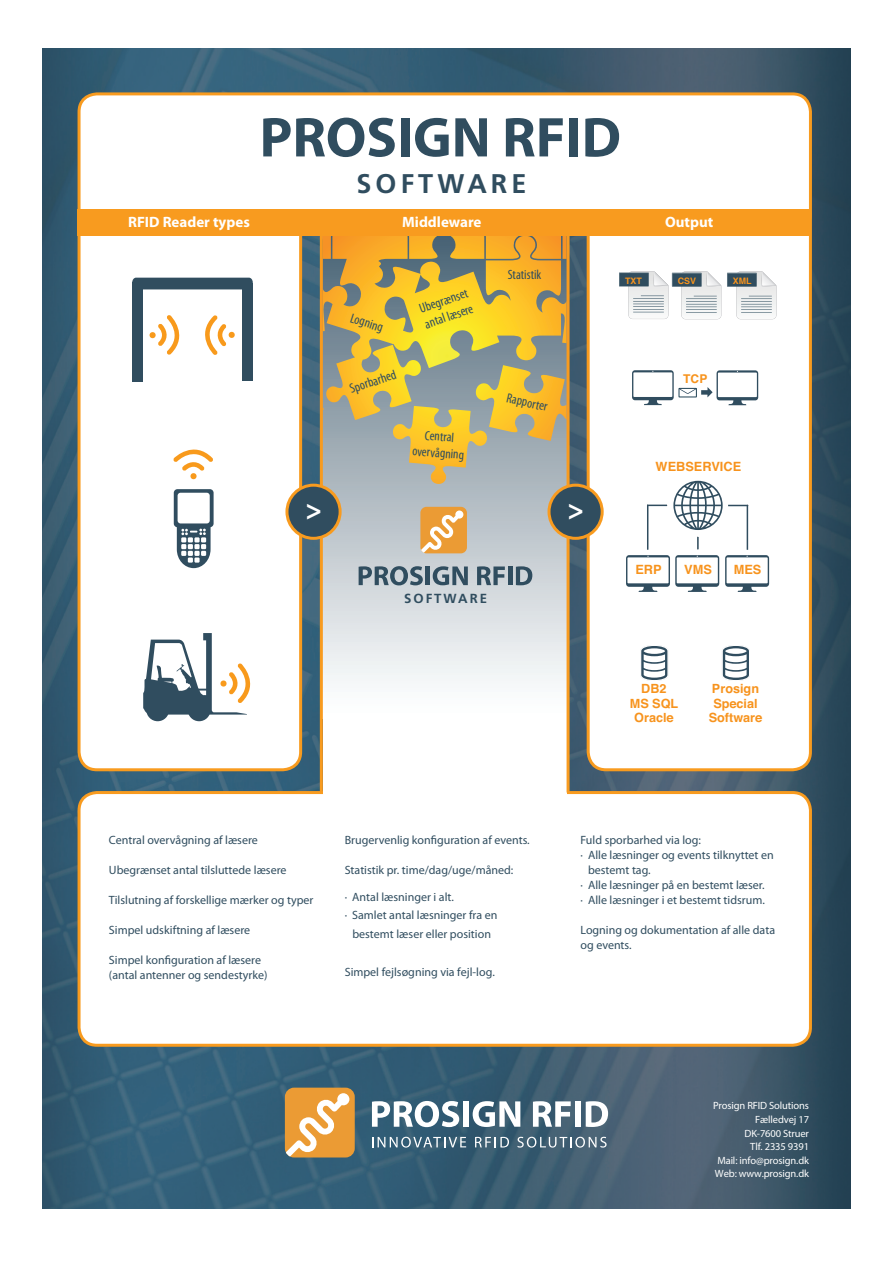
<style>
.page{position:relative;width:893px;height:1263px;background:#fff}
.page>*{position:absolute;margin:0;border:0;box-sizing:border-box;transform-origin:0 0}
.t1{font:700 27px "Frutiger";letter-spacing:.15em;color:#304d5f}
.t2{font:500 27px "Futura";color:#fff}
.t3{font:700 15px "Myriad Pro";color:#fff}
.t4{font:condensed 13.5px/16.5px "Myriad Pro";color:#304d5f}
.t5{font:700 13.2px "Frutiger";letter-spacing:.15em;color:#304d5f}
.t6{font:700 12.75px "Helvetica";color:#f7931d}
.t7{font:700 12.6px/14.4px "Helvetica";color:#f7931d;text-align:center}
.t8{font:700 12.15px "Helvetica";color:#f7931d}
.t9{font:12px/15px "Myriad Pro";color:#304d5f}
.t10{font:10.5px/13.6px "Myriad Pro";letter-spacing:-.01em;color:#fff;text-align:right}
.t11{font:700 8.85px "Helvetica";color:#f7931d}
</style>
<div class="page">
<img style="left:43px;top:48px;width:807px;height:1161px">
<div style="left:79px;top:199px;width:222px;height:571px;background:#fff;border-radius:18px"></div>
<div style="left:78px;top:197px;width:224px;height:574px;border:3px solid #f89b1f;border-radius:18px"></div>
<div style="left:588px;top:199px;width:222px;height:571px;background:#fff;border-radius:18px"></div>
<div style="left:587px;top:197px;width:225px;height:574px;border:3px solid #f89b1f;border-radius:18px"></div>
<div style="left:79px;top:94px;width:731px;height:137px;background:#fff;border-radius:18px"></div>
<div style="left:78px;top:92px;width:734px;height:141px;border:3px solid #f89b1f;border-radius:18px"></div>
<svg style="left:132px;top:278px;width:121px;height:11px"></svg>
<div style="left:132px;top:283px;width:11px;height:99px;background:#304d5f"></div>
<div style="left:242px;top:283px;width:11px;height:98px;background:#304d5f"></div>
<svg style="left:149px;top:315px;width:86px;height:40px"></svg>
<svg style="left:177px;top:527px;width:34px;height:41px"></svg>
<svg style="left:174px;top:489px;width:40px;height:38px"></svg>
<div style="left:178px;top:493px;width:32px;height:30px;background:#fff;border-radius:3px"></div>
<svg style="left:173px;top:449px;width:40px;height:30px"></svg>
<svg style="left:143px;top:633px;width:108px;height:81px"></svg>
<div style="left:188px;top:698px;width:23px;height:23px;background:#304d5f;border-radius:50%"></div>
<div style="left:146px;top:698px;width:23px;height:23px;background:#304d5f;border-radius:50%"></div>
<div style="left:79px;top:792px;width:731px;height:253px;background:#fff;border-radius:18px"></div>
<div style="left:78px;top:791px;width:734px;height:256px;border:3px solid #f89b1f;border-radius:18px"></div>
<svg style="left:323px;top:718px;width:244px;height:77px"></svg>
<svg style="left:323px;top:388px;width:244px;height:330px"></svg>
<svg style="left:323px;top:236px;width:244px;height:152px;background:#cbad4a"></svg>
<div style="left:78px;top:209px;width:732px;height:27px;background:#f89b1f"></div>
<hr style="left:320px;top:233px;width:3px;height:559px;background:#f89b1f">
<hr style="left:567px;top:233px;width:3px;height:559px;background:#f89b1f">
<div style="left:287px;top:485px;width:53px;height:53px;background:#304d5f;border-radius:50%"></div>
<div style="left:285px;top:484px;width:57px;height:56px;border:3px solid #f89b1f;border-radius:50%"></div>
<div style="left:549px;top:485px;width:53px;height:53px;background:#304d5f;border-radius:50%"></div>
<div style="left:547px;top:484px;width:57px;height:56px;border:3px solid #f89b1f;border-radius:50%"></div>
<div style="left:672px;top:273px;width:29px;height:13px;background:#304d5f"></div>
<svg style="left:681px;top:271px;width:40px;height:48px"></svg>
<div style="left:619px;top:272px;width:30px;height:14px;background:#abb7bd"></div>
<div style="left:619px;top:273px;width:29px;height:13px;background:#304d5f"></div>
<svg style="left:628px;top:271px;width:40px;height:48px"></svg>
<div style="left:727px;top:273px;width:29px;height:13px;background:#304d5f"></div>
<svg style="left:736px;top:271px;width:40px;height:48px"></svg>
<svg style="left:632px;top:370px;width:126px;height:35px"></svg>
<div style="left:420px;top:507px;width:47px;height:46px;background:#eb9b34;border-radius:6px"></div>
<svg style="left:421px;top:510px;width:42px;height:43px"></svg>
<svg style="left:263px;top:118px;width:132px;height:39px"></svg>
<div style="left:401px;top:118px;width:8px;height:38px;background:#304d5f"></div>
<svg style="left:415px;top:118px;width:34px;height:39px"></svg>
<svg style="left:455px;top:118px;width:32px;height:38px"></svg>
<svg style="left:506px;top:118px;width:57px;height:38px"></svg>
<div style="left:569px;top:118px;width:9px;height:38px;background:#304d5f"></div>
<svg style="left:585px;top:118px;width:34px;height:39px"></svg>
<svg style="left:626px;top:555px;width:93px;height:37px"></svg>
<svg style="left:725px;top:555px;width:44px;height:37px"></svg>
<svg style="left:697px;top:537px;width:2px;height:12px"></svg>
<hr style="left:647px;top:505px;width:1px;height:45px;background:#304d5f">
<hr style="left:747px;top:505px;width:1px;height:45px;background:#304d5f">
<svg style="left:673px;top:481px;width:75px;height:49px"></svg>
<svg style="left:648px;top:505px;width:19px;height:1px"></svg>
<svg style="left:641px;top:646px;width:27px;height:34px"></svg>
<svg style="left:722px;top:646px;width:27px;height:34px"></svg>
<svg style="left:359px;top:566px;width:64px;height:19px"></svg>
<hr style="left:426px;top:566px;width:4px;height:19px;background:#304d5f">
<svg style="left:433px;top:566px;width:35px;height:19px"></svg>
<svg style="left:477px;top:566px;width:28px;height:19px"></svg>
<hr style="left:508px;top:566px;width:4px;height:19px;background:#304d5f">
<svg style="left:516px;top:566px;width:16px;height:19px"></svg>
<div style="left:285px;top:1088px;width:70px;height:69px;background:#eb9b34;border-radius:9px"></div>
<svg style="left:286px;top:1093px;width:63px;height:63px"></svg>
<svg style="left:372px;top:1101px;width:87px;height:26px"></svg>
<div style="left:463px;top:1101px;width:6px;height:26px;background:#fff"></div>
<svg style="left:473px;top:1101px;width:47px;height:26px"></svg>
<svg style="left:533px;top:1101px;width:38px;height:26px"></svg>
<div style="left:575px;top:1101px;width:6px;height:26px;background:#fff"></div>
<svg style="left:586px;top:1101px;width:22px;height:26px"></svg>
<svg style="left:372px;top:1137px;width:94px;height:10px"></svg>
<svg style="left:475px;top:1137px;width:34px;height:10px"></svg>
<svg style="left:517px;top:1137px;width:90px;height:10px"></svg>
<h1 class="t1" style="left:357px;top:168px;width:171px">SOFTWARE</h1>
<p class="t3" style="left:128px;top:212px;width:123px">RFID Reader types</p>
<p class="t3" style="left:402px;top:212px;width:81px">Middleware</p>
<p class="t3" style="left:665px;top:212px;width:50px">Output</p>
<p class="t4" style="left:353px;top:309px;width:35px;rotate:18deg">Logning</p>
<p class="t4" style="left:347px;top:381px;width:50px;rotate:-18deg">Sporbarhed</p>
<p class="t4" style="left:417px;top:301px;width:52px;rotate:-19deg">Ubegrænset antal læsere</p>
<p class="t4" style="left:414px;top:426px;width:53px;text-align:center;rotate:4deg">Central overvågning</p>
<p class="t4" style="left:508px;top:266px;width:35px">Statistik</p>
<p class="t4" style="left:509px;top:389px;width:43px;rotate:13deg">Rapporter</p>
<h1 class="t2" style="left:305px;top:494px;width:18px">&gt;</h1>
<h1 class="t2" style="left:568px;top:494px;width:18px">&gt;</h1>
<p class="t5" style="left:404px;top:591px;width:84px">SOFTWARE</p>
<p class="t11" style="left:625px;top:273px;width:18px">TXT</p>
<p class="t11" style="left:678px;top:274px;width:20px">CSV</p>
<p class="t11" style="left:733px;top:274px;width:20px">XML</p>
<p class="t8" style="left:683px;top:369px;width:26px">TCP</p>
<p class="t6" style="left:656px;top:456px;width:87px">WEBSERVICE</p>
<p class="t6" style="left:635px;top:559px;width:28px">ERP</p>
<p class="t6" style="left:684px;top:559px;width:29px">VMS</p>
<p class="t6" style="left:734px;top:559px;width:29px">MES</p>
<p class="t7" style="left:630px;top:682px;width:50px">DB2<br>MS SQL<br>Oracle</p>
<p class="t7" style="left:709px;top:682px;width:55px">Prosign<br>Special<br>Software</p>
<p class="t9" style="left:109px;top:832px;width:150px">Central overvågning af læsere</p>
<p class="t9" style="left:109px;top:862px;width:179px">Ubegrænset antal tilsluttede læsere</p>
<p class="t9" style="left:109px;top:892px;width:206px">Tilslutning af forskellige mærker og typer</p>
<p class="t9" style="left:109px;top:922px;width:143px">Simpel udskiftning af læsere</p>
<p class="t9" style="left:109px;top:952px;width:160px">Simpel konfiguration af læsere (antal antenner og sendestyrke)</p>
<p class="t9" style="left:345px;top:832px;width:187px">Brugervenlig konfiguration af events.</p>
<p class="t9" style="left:345px;top:862px;width:170px">Statistik pr. time/dag/uge/måned:</p>
<p class="t9" style="left:345px;top:889px;width:111px">· Antal læsninger i alt.</p>
<p class="t9" style="left:345px;top:908px;width:154px">· Samlet antal læsninger fra en</p>
<p class="t9" style="left:352px;top:926px;width:140px">bestemt læser eller position</p>
<p class="t9" style="left:345px;top:964px;width:152px">Simpel fejlsøgning via fejl-log.</p>
<p class="t9" style="left:580px;top:832px;width:122px">Fuld sporbarhed via log:</p>
<p class="t9" style="left:580px;top:847px;width:195px">· Alle læsninger og events tilknyttet en</p>
<p class="t9" style="left:588px;top:862px;width:64px">bestemt tag.</p>
<p class="t9" style="left:580px;top:877px;width:186px">· Alle læsninger på en bestemt læser.</p>
<p class="t9" style="left:580px;top:892px;width:186px">· Alle læsninger i et bestemt tidsrum.</p>
<p class="t9" style="left:580px;top:922px;width:196px">Logning og dokumentation af alle data og events.</p>
<p class="t10" style="left:713px;top:1099px;width:98px">Prosign RFID Solutions<br>Fælledvej 17<br>DK-7600 Struer<br>Tlf. 2335 9391<br>Mail: info@prosign.dk<br>Web: www.prosign.dk</p>
</div>
